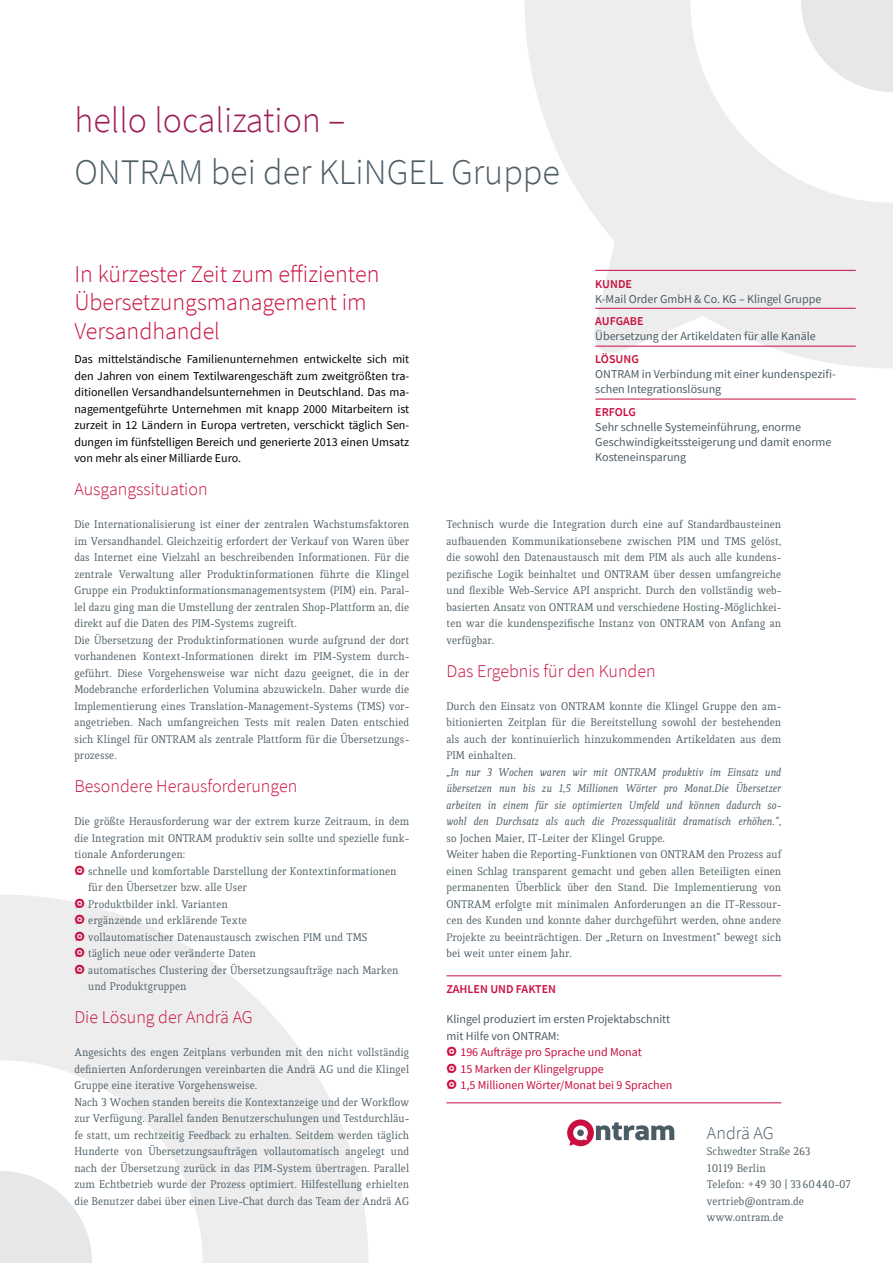
<style>
.page{position:relative;width:893px;height:1263px;background:#fff}
.page>*{position:absolute;margin:0;border:0;box-sizing:border-box;transform-origin:0 0}
.t1{font:300 36px "Source Sans Pro";color:#4c5c65}
.t2{font:300 36px "Source Sans Pro";color:#9c1d57}
.t3{font:300 24px/28.8px "Source Sans Pro";color:#c80f3f}
.t4{font:300 18px "Source Sans Pro";color:#c80f3f}
.t5{font:300 18px "Source Sans Pro";color:#4c5c65}
.t6{font:12px/16.5px "Quiroga Serif Pro";color:#4c5c65}
.t7{font:12px/16.5px "Source Sans Pro";color:#000;text-align:justify}
.t8{font:12px/15px "Source Sans Pro";color:#4c5c65}
.t9{font:italic 12px/16.5px "Quiroga Serif Pro";color:#4c5c65;text-align:justify}
.t10{font:12px/16.5px "Source Sans Pro";color:#c80f3f}
.t11{font:600 12px "Source Sans Pro";color:#c80f3f}
.s1{font-family:"ontram Pikto";color:#c80f3f}
.s2{color:#4c5c65}
.s3{font-family:"ontram Pikto"}
</style>
<div class="page">
<svg style="left:525px;top:0;width:368px;height:368px;fill:#ededee"></svg>
<svg style="left:801px;top:0;width:92px;height:92px"></svg>
<svg style="left:0;top:895px;width:368px;height:368px;fill:#ededee"></svg>
<svg style="left:0;top:1171px;width:92px;height:92px"></svg>
<svg style="left:567px;top:1119px;width:107px;height:27px"></svg>
<hr style="left:446px;top:975px;width:335px;height:1px;background:#c80f3f">
<hr style="left:446px;top:1102px;width:335px;height:1px;background:#c80f3f">
<hr style="left:595px;top:270px;width:261px;height:1px;background:#c80f3f">
<hr style="left:595px;top:308px;width:261px;height:1px;background:#c80f3f">
<hr style="left:595px;top:346px;width:261px;height:1px;background:#c80f3f">
<hr style="left:595px;top:399px;width:261px;height:1px;background:#c80f3f">
<h1 class="t2" style="left:74px;top:98px;width:273px">hello localization –</h1>
<h1 class="t1" style="left:74px;top:150px;width:487px">ONTRAM bei der KLiNGEL Gruppe</h1>
<h2 class="t3" style="left:74px;top:259px;width:307px">In kürzester Zeit zum effizienten<br>Übersetzungsmanagement im<br>Versandhandel</h2>
<p class="t7" style="left:74px;top:351px;width:336px">Das mittelständische Familienunternehmen entwickelte sich mit den Jahren von einem Textilwarengeschäft zum zweitgrößten tra&shy;ditionellen Versandhandelsunternehmen in Deutschland. Das ma&shy;nagementgeführte Unternehmen mit knapp 2000 Mitarbeitern ist zurzeit in 12 Ländern in Europa vertreten, verschickt täglich Sen&shy;dungen im fünfstelligen Bereich und generierte 2013 einen Umsatz von mehr als einer Milliarde Euro.</p>
<p class="t11" style="left:595px;top:276px;width:38px">KUNDE</p>
<p class="t8" style="left:595px;top:291px;width:228px">K-Mail Order GmbH &amp; Co. KG – Klingel Gruppe</p>
<p class="t11" style="left:595px;top:314px;width:50px">AUFGABE</p>
<p class="t8" style="left:595px;top:329px;width:222px">Übersetzung der Artikeldaten für alle Kanäle</p>
<p class="t11" style="left:595px;top:351px;width:45px">LÖSUNG</p>
<p class="t8" style="left:595px;top:367px;width:242px">ONTRAM in Verbindung mit einer kundenspezifi&shy;schen Integrationslösung</p>
<p class="t11" style="left:595px;top:404px;width:42px">ERFOLG</p>
<p class="t8" style="left:595px;top:420px;width:238px">Sehr schnelle Systemeinführung, enorme<br>Geschwindigkeitssteigerung und damit enorme<br>Kosteneinsparung</p>
<h3 class="t4" style="left:74px;top:478px;width:135px">Ausgangssituation</h3>
<p class="t6" style="left:74px;top:516px;width:336px">Die Internationalisierung ist einer der zentralen Wachstumsfaktoren im Versandhandel. Gleichzeitig erfordert der Verkauf von Waren über das Internet eine Vielzahl an beschreibenden Informationen. Für die zentrale Verwaltung aller Produktinformationen führte die Klingel Gruppe ein Produktinformationsmanagementsystem (PIM) ein. Paral&shy;lel dazu ging man die Umstellung der zentralen Shop-Plattform an, die direkt auf die Daten des PIM-Systems zugreift.<br>Die Übersetzung der Produktinformationen wurde aufgrund der dort vorhandenen Kontext-Informationen direkt im PIM-System durch&shy;geführt. Diese Vorgehensweise war nicht dazu geeignet, die in der Modebranche erforderlichen Volumina abzuwickeln. Daher wurde die Implementierung eines Translation-Management-Systems (TMS) vor&shy;angetrieben. Nach umfangreichen Tests mit realen Daten entschied sich Klingel für ONTRAM als zentrale Plattform für die Übersetzungs&shy;prozesse.</p>
<h3 class="t4" style="left:74px;top:775px;width:224px">Besondere Herausforderungen</h3>
<p class="t6" style="left:74px;top:813px;width:336px">Die größte Herausforderung war der extrem kurze Zeitraum, in dem</p>
<p class="t6" style="left:74px;top:830px;width:336px">die Integration mit ONTRAM produktiv sein sollte und spezielle funk-</p>
<p class="t6" style="left:74px;top:846px;width:112px">tionale Anforderungen:</p>
<p class="t6" style="left:74px;top:863px;width:324px"><span class="s1">O</span> schnelle und komfortable Darstellung der Kontextinformationen</p>
<p class="t6" style="left:88px;top:879px;width:160px">für den Übersetzer bzw. alle User</p>
<p class="t6" style="left:74px;top:896px;width:155px"><span class="s1">O</span> Produktbilder inkl. Varianten</p>
<p class="t6" style="left:74px;top:912px;width:174px"><span class="s1">O</span> ergänzende und erklärende Texte</p>
<p class="t6" style="left:74px;top:929px;width:295px"><span class="s1">O</span> vollautomatischer Datenaustausch zwischen PIM und TMS</p>
<p class="t6" style="left:74px;top:945px;width:183px"><span class="s1">O</span> täglich neue oder veränderte Daten</p>
<p class="t6" style="left:74px;top:962px;width:326px"><span class="s1">O</span> automatisches Clustering der Übersetzungsaufträge nach Marken</p>
<p class="t6" style="left:88px;top:978px;width:100px">und Produktgruppen</p>
<h3 class="t4" style="left:74px;top:1006px;width:180px">Die Lösung der Andrä AG</h3>
<p class="t6" style="left:74px;top:1044px;width:336px">Angesichts des engen Zeitplans verbunden mit den nicht vollständig definierten Anforderungen vereinbarten die Andrä AG und die Klingel Gruppe eine iterative Vorgehensweise.<br>Nach 3 Wochen standen bereits die Kontextanzeige und der Workflow zur Verfügung. Parallel fanden Benutzerschulungen und Testdurchläu&shy;fe statt, um rechtzeitig Feedback zu erhalten. Seitdem werden täglich Hunderte von Übersetzungsaufträgen vollautomatisch angelegt und nach der Übersetzung zurück in das PIM-System übertragen. Parallel zum Echtbetrieb wurde der Prozess optimiert. Hilfestellung erhielten die Benutzer dabei über einen Live-Chat durch das Team der Andrä AG</p>
<p class="t6" style="left:446px;top:516px;width:336px;text-align:justify">Technisch wurde die Integration durch eine auf Standardbausteinen aufbauenden Kommunikationsebene zwischen PIM und TMS gelöst, die sowohl den Datenaustausch mit dem PIM als auch alle kundens&shy;pezifische Logik beinhaltet und ONTRAM über dessen umfangreiche und flexible Web-Service API anspricht. Durch den vollständig web&shy;basierten Ansatz von ONTRAM und verschiedene Hosting-Möglichkei&shy;ten war die kundenspezifische Instanz von ONTRAM von Anfang an verfügbar.</p>
<h3 class="t4" style="left:446px;top:659px;width:211px">Das Ergebnis für den Kunden</h3>
<p class="t6" style="left:446px;top:698px;width:336px;text-align:justify">Durch den Einsatz von ONTRAM konnte die Klingel Gruppe den am&shy;bitionierten Zeitplan für die Bereitstellung sowohl der bestehenden als auch der kontinuierlich hinzukommenden Artikeldaten aus dem PIM einhalten.</p>
<p class="t9" style="left:446px;top:763px;width:336px">„In nur 3 Wochen waren wir mit ONTRAM produktiv im Einsatz und übersetzen nun bis zu 1,5 Millionen Wörter pro Monat.Die Übersetzer arbeiten in einem für sie optimierten Umfeld und können dadurch so&shy;wohl den Durchsatz als auch die Prozessqualität dramatisch erhöhen.“,</p>
<p class="t6" style="left:446px;top:830px;width:336px">so Jochen Maier, IT-Leiter der Klingel Gruppe.<br>Weiter haben die Reporting-Funktionen von ONTRAM den Prozess auf einen Schlag transparent gemacht und geben allen Beteiligten einen permanenten Überblick über den Stand. Die Implementierung von ONTRAM erfolgte mit minimalen Anforderungen an die IT-Ressour&shy;cen des Kunden und konnte daher durchgeführt werden, ohne andere Projekte zu beeinträchtigen. Der „Return on Investment“ bewegt sich bei weit unter einem Jahr.</p>
<p class="t11" style="left:446px;top:981px;width:111px">ZAHLEN UND FAKTEN</p>
<p class="t10" style="left:446px;top:1011px;width:227px"><span class="s2">Klingel produziert im ersten Projektabschnitt mit Hilfe von ONTRAM:<br></span><span class="s3">O</span> 196 Aufträge pro Sprache und Monat<br><span class="s3">O</span> 15 Marken der Klingelgruppe<br><span class="s3">O</span> 1,5 Millionen Wörter/Monat bei 9 Sprachen</p>
<h3 class="t5" style="left:707px;top:1121px;width:68px">Andrä AG</h3>
<p class="t6" style="left:707px;top:1143px;width:145px">Schwedter Straße 263<br>10119 Berlin<br>Telefon: +49 30 | 3360440-07 vertrieb@ontram.de www.ontram.de</p>
</div>
